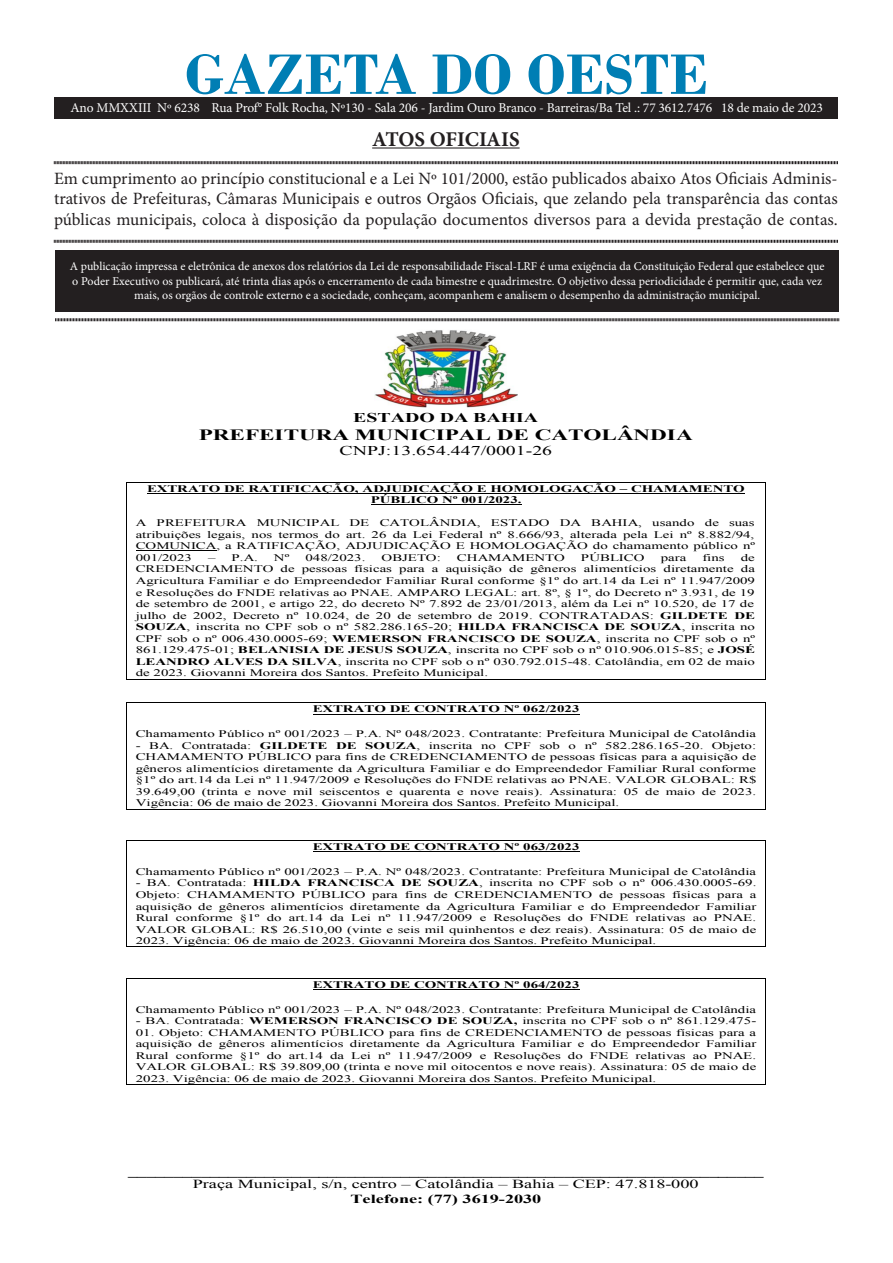
<style>
.page{position:relative;width:893px;height:1263px;background:#fff}
.page>*{position:absolute;margin:0;border:0;box-sizing:border-box;transform-origin:0 0}
.t1{font:700 60px "Bodoni";color:#007eb4}
.t2{font:700 21px "Minion Pro";letter-spacing:-.005em;color:#231f20}
.t3{font:17.25px/20.7px "Minion Pro";color:#231f20;text-align:justify}
.t4{font:700 15.6px "Times New Roman";letter-spacing:-.005em;color:#000;scale:1.48 1}
.t5{font:13.5px "Minion Pro";letter-spacing:-.01em;color:#fff}
.t6{font:13.35px "Times New Roman";color:#000;scale:1.48 1}
.t7{font:700 13.35px "Times New Roman";color:#000;scale:1.48 1}
.t8{font:700 12.3px/14.1px "Times New Roman";color:#000;text-align:center;scale:1.48 1}
.t9{font:12px/14.4px "Minion Pro";color:#fff;text-align:center}
.t10{font:10.05px/11.6px "Times New Roman";color:#000;text-align:justify;scale:1.48 1}
.t11{font:700 10.05px/11.6px "Times New Roman";color:#000;text-align:center;scale:1.48 1}
.s1{font-weight:700}
.s2{font-weight:400}
</style>
<div class="page">
<div style="left:55px;top:250px;width:784px;height:61px;background:#231f20"></div>
<hr style="left:372px;top:147px;width:148px;height:2px;background:#231f20">
<svg style="left:54px;top:161px;width:784px;height:4px;background:#908e8e"></svg>
<svg style="left:54px;top:239px;width:784px;height:4px;background:#908e8e"></svg>
<svg style="left:55px;top:318px;width:784px;height:4px;background:#908e8e"></svg>
<div style="left:54px;top:98px;width:784px;height:20px;background:#231f20"></div>
<img style="left:374px;top:330px;width:144px;height:78px">
<hr style="left:147px;top:493px;width:598px;height:1px;background:#000">
<hr style="left:371px;top:504px;width:150px;height:1px;background:#000">
<hr style="left:136px;top:550px;width:80px;height:1px;background:#000">
<hr style="left:127px;top:482px;width:638px;height:1px;background:#000">
<hr style="left:126px;top:482px;width:1px;height:197px;background:#000">
<hr style="left:127px;top:679px;width:638px;height:1px;background:#000">
<hr style="left:765px;top:482px;width:1px;height:197px;background:#000">
<hr style="left:313px;top:713px;width:266px;height:1px;background:#000">
<hr style="left:127px;top:702px;width:638px;height:1px;background:#000">
<hr style="left:126px;top:703px;width:1px;height:106px;background:#000">
<hr style="left:127px;top:809px;width:638px;height:1px;background:#000">
<hr style="left:765px;top:703px;width:1px;height:106px;background:#000">
<hr style="left:313px;top:851px;width:266px;height:1px;background:#000">
<hr style="left:127px;top:840px;width:638px;height:1px;background:#000">
<hr style="left:126px;top:841px;width:1px;height:106px;background:#000">
<hr style="left:127px;top:946px;width:638px;height:1px;background:#000">
<hr style="left:765px;top:841px;width:1px;height:106px;background:#000">
<hr style="left:313px;top:989px;width:266px;height:1px;background:#000">
<hr style="left:127px;top:978px;width:638px;height:1px;background:#000">
<hr style="left:126px;top:978px;width:1px;height:106px;background:#000">
<hr style="left:127px;top:1084px;width:638px;height:1px;background:#000">
<hr style="left:765px;top:978px;width:1px;height:106px;background:#000">
<p class="t1" style="left:185px;top:39px;width:525px">GAZETA DO OESTE</p>
<p class="t2" style="left:372px;top:124px;width:149px">ATOS OFICIAIS</p>
<p class="t3" style="left:54px;top:168px;width:785px">Em cumprimento ao princípio constitucional e a Lei Nº 101/2000, estão publicados abaixo Atos Oficiais Adminis&shy;trativos de Prefeituras, Câmaras Municipais e outros Orgãos Oficiais, que zelando pela transparência das contas públicas municipais, coloca à disposição da população documentos diversos para a devida prestação de contas.</p>
<p class="t9" style="left:70px;top:259px;width:756px">A publicação impressa e eletrônica de anexos dos relatórios da Lei de responsabilidade Fiscal-LRF é uma exigência da Constituição Federal que estabelece que o Poder Executivo os publicará, até trinta dias após o encerramento de cada bimestre e quadrimestre. O objetivo dessa periodicidade é permitir que, cada vez mais, os orgãos de controle externo e a sociedade, conheçam, acompanhem e analisem o desempenho da administração municipal.</p>
<p class="t5" style="left:70px;top:98px;width:754px">Ano MMXXIII Nº 6238 Rua Prof° Folk Rocha, Nº130 - Sala 206 - Jardim Ouro Branco - Barreiras/Ba Tel .: 77 3612.7476 18 de maio de 2023</p>
<p class="t7" style="left:353px;top:409px;width:126px">ESTADO DA BAHIA</p>
<p class="t4" style="left:199px;top:424px;width:335px">PREFEITURA MUNICIPAL DE CATOLÂNDIA</p>
<p class="t6" style="left:340px;top:442px;width:145px">CNPJ:13.654.447/0001-26</p>
<p class="t11" style="left:147px;top:482px;width:405px">EXTRATO DE RATIFICAÇÃO, ADJUDICAÇÃO E HOMOLOGAÇÃO – CHAMAMENTO<br>PÚBLICO Nº 001/2023.</p>
<p class="t10" style="left:136px;top:517px;width:420px">A PREFEITURA MUNICIPAL DE CATOLÂNDIA, ESTADO DA BAHIA, usando de suas atribuições legais, nos termos do art. 26 da Lei Federal nº 8.666/93, alterada pela Lei nº 8.882/94, COMUNICA, a RATIFICAÇÃO, ADJUDICAÇÃO E HOMOLOGAÇÃO do chamamento público nº 001/2023</p>
<p class="t10" style="left:208px;top:551px;width:35px">– P.A.</p>
<p class="t10" style="left:274px;top:551px;width:12px">Nº</p>
<p class="t10" style="left:305px;top:551px;width:42px">048/2023.</p>
<p class="t10" style="left:382px;top:551px;width:42px">OBJETO:</p>
<p class="t10" style="left:457px;top:551px;width:74px">CHAMAMENTO</p>
<p class="t10" style="left:581px;top:551px;width:44px">PÚBLICO</p>
<p class="t10" style="left:661px;top:551px;width:19px">para</p>
<p class="t10" style="left:702px;top:551px;width:17px">fins</p>
<p class="t10" style="left:136px;top:551px;width:420px;text-indent:605px">de CREDENCIAMENTO de pessoas físicas para a aquisição de gêneros alimentícios diretamente da Agricultura Familiar e do Empreendedor Familiar Rural conforme §1º do art.14 da Lei nº 11.947/2009 e Resoluções do FNDE relativas ao PNAE. AMPARO LEGAL: art. 8º, § 1º, do Decreto nº 3.931, de 19 de setembro de 2001, e artigo 22, do decreto Nº 7.892 de 23/01/2013, além da Lei nº 10.520, de 17 de julho de 2002, Decreto nº 10.024, de 20 de setembro de 2019. CONTRATADAS: <span class="s1">GILDETE DE SOUZA</span>, inscrita no CPF sob o nº 582.286.165-20; <span class="s1">HILDA FRANCISCA DE SOUZA</span>, inscrita no CPF sob o nº 006.430.0005-69; <span class="s1">WEMERSON FRANCISCO DE SOUZA</span>, inscrita no CPF sob o nº 861.129.475-01; <span class="s1">BELANISIA DE JESUS SOUZA</span>, inscrita no CPF sob o nº 010.906.015-85; e <span class="s1">JOSÉ LEANDRO ALVES DA SILVA</span>, inscrita no CPF sob o nº 030.792.015-48. Catolândia, em 02 de maio de 2023. Giovanni Moreira dos Santos. Prefeito Municipal.</p>
<p class="t11" style="left:313px;top:703px;width:182px">EXTRATO DE CONTRATO Nº 062/2023</p>
<p class="t10" style="left:136px;top:728px;width:421px">Chamamento Público nº 001/2023 – P.A. Nº 048/2023. Contratante: Prefeitura Municipal de Catolândia</p>
<p class="t10" style="left:136px;top:739px;width:421px">- BA. Contratada: <span class="s1">GILDETE DE SOUZA</span>, inscrita no CPF sob o nº 582.286.165-20. Objeto:<br>CHAMAMENTO PÚBLICO para fins de CREDENCIAMENTO de pessoas físicas para a aquisição de gêneros alimentícios diretamente da Agricultura Familiar e do Empreendedor Familiar Rural conforme §1º do art.14 da Lei nº 11.947/2009 e Resoluções do FNDE relativas ao PNAE. VALOR GLOBAL: R$ 39.649,00 (trinta e nove mil seiscentos e quarenta e nove reais). Assinatura: 05 de maio de 2023.<br>Vigência: 06 de maio de 2023. Giovanni Moreira dos Santos. Prefeito Municipal.</p>
<p class="t11" style="left:313px;top:841px;width:182px">EXTRATO DE CONTRATO Nº 063/2023</p>
<p class="t10" style="left:136px;top:865px;width:421px">Chamamento Público nº 001/2023 – P.A. Nº 048/2023. Contratante: Prefeitura Municipal de Catolândia</p>
<p class="t10" style="left:136px;top:877px;width:421px">- BA. Contratada: <span class="s1">HILDA FRANCISCA DE SOUZA</span>, inscrita no CPF sob o nº 006.430.0005-69.<br>Objeto: CHAMAMENTO PÚBLICO para fins de CREDENCIAMENTO de pessoas físicas para a aquisição de gêneros alimentícios diretamente da Agricultura Familiar e do Empreendedor Familiar Rural conforme §1º do art.14 da Lei nº 11.947/2009 e Resoluções do FNDE relativas ao PNAE.<br>VALOR GLOBAL: R$ 26.510,00 (vinte e seis mil quinhentos e dez reais). Assinatura: 05 de maio de 2023. Vigência: 06 de maio de 2023. Giovanni Moreira dos Santos. Prefeito Municipal.</p>
<p class="t11" style="left:313px;top:978px;width:182px">EXTRATO DE CONTRATO Nº 064/2023</p>
<p class="t10" style="left:136px;top:1003px;width:421px">Chamamento Público nº 001/2023 – P.A. Nº 048/2023. Contratante: Prefeitura Municipal de Catolândia</p>
<p class="t10" style="left:136px;top:1015px;width:421px">- BA. Contratada: <span class="s1">WEMERSON FRANCISCO DE SOUZA,</span> inscrita no CPF sob o nº 861.129.475-</p>
<p class="t10" style="left:136px;top:1026px;width:421px">01. Objeto: CHAMAMENTO PÚBLICO para fins de CREDENCIAMENTO de pessoas físicas para a aquisição de gêneros alimentícios diretamente da Agricultura Familiar e do Empreendedor Familiar Rural conforme §1º do art.14 da Lei nº 11.947/2009 e Resoluções do FNDE relativas ao PNAE.<br>VALOR GLOBAL: R$ 39.809,00 (trinta e nove mil oitocentos e nove reais). Assinatura: 05 de maio de 2023. Vigência: 06 de maio de 2023. Giovanni Moreira dos Santos. Prefeito Municipal.</p>
<p class="t8" style="left:128px;top:1163px;width:431px">______________________________________________________________________<br><span class="s2">Praça Municipal, s/n, centro – Catolândia – Bahia – CEP: 47.818-000<br></span>Telefone: (77) 3619-2030</p>
</div>
